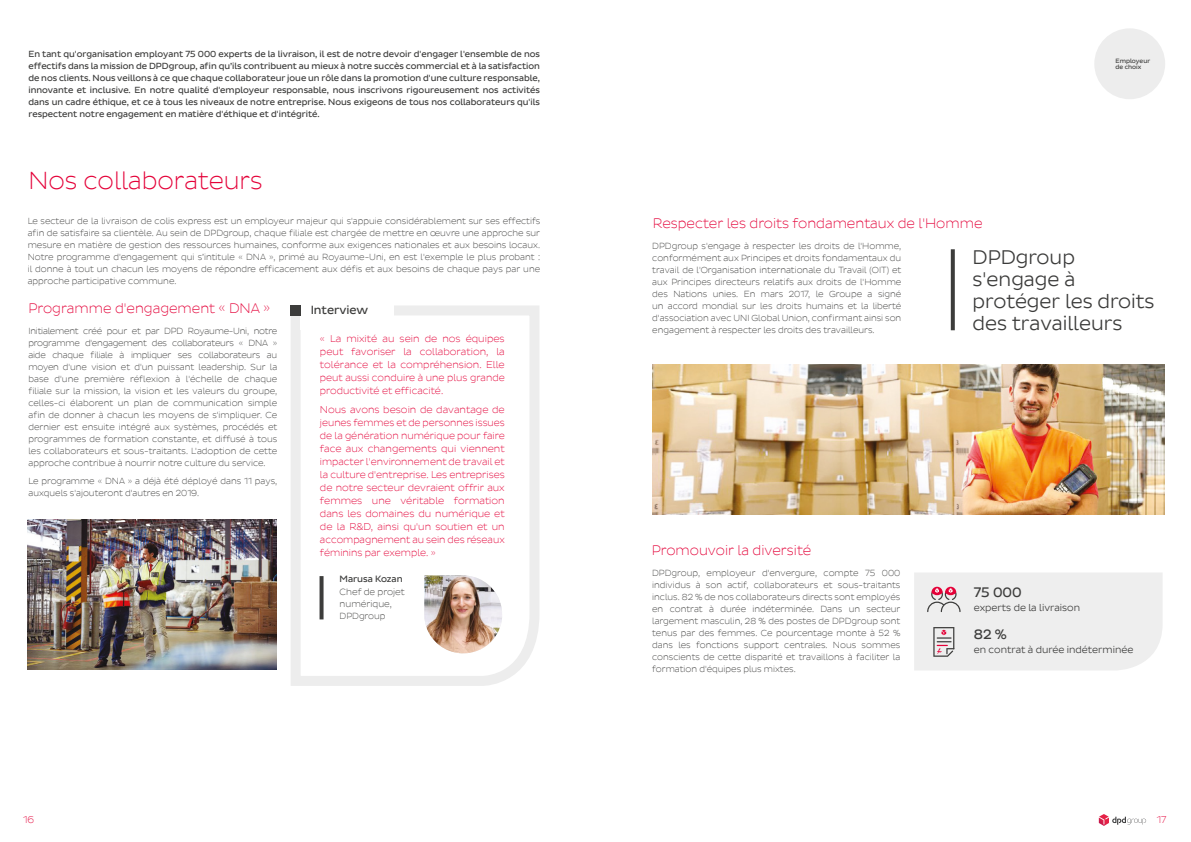
<style>
.page{position:relative;width:1191px;height:842px;background:#fff}
.page>*{position:absolute;margin:0;border:0;box-sizing:border-box;transform-origin:0 0}
.t1{font:300 25px "Pluto Sans DPD Extra";color:#e40138}
.t2{font:20px/22px "Pluto Sans DPD Light";color:#3c3c3b}
.t3{font:300 14px "Pluto Sans DPD Extra";color:#e40138}
.t4{font:14px "Pluto Sans DPD Regular";color:#3c3c3b}
.t5{font:12px "Pluto Sans DPD Regular";color:#3c3c3b}
.t6{font:300 10px/13px "Pluto Sans DPD Extra";color:#e40138;text-align:justify}
.t7{font:10px "Pluto Sans DPD Light";color:#3c3c3b}
.t8{font:300 9.3px/12.3px "Pluto Sans DPD Extra";color:#3c3c3b}
.t9{font:9.3px "Pluto Sans DPD Regular";color:#3c3c3b}
.t10{font:300 9px/12px "Pluto Sans DPD Extra";color:#3c3c3b;text-align:justify}
.t11{font:9px/12px "Pluto Sans DPD Regular";color:#3c3c3b;text-align:justify}
.t12{font:6.3px/6.3px "Pluto Sans DPD Regular";color:#3c3c3b}
</style>
<div class="page">
<img style="left:652px;top:365px;width:512px;height:150px">
<svg style="left:950px;top:249px;width:4px;height:81px"></svg>
<div style="left:1094px;top:28px;width:71px;height:71px;background:#ededed;border-radius:50%"></div>
<svg style="left:1098px;top:814px;width:48px;height:12px"></svg>
<img style="left:28px;top:519px;width:248px;height:151px">
<div style="left:914px;top:573px;width:248px;height:97px;background:#eee"></div>
<svg style="left:290px;top:305px;width:249px;height:381px"></svg>
<div style="left:301px;top:305px;width:93px;height:25px;background:#fff"></div>
<div style="left:291px;top:305px;width:10px;height:10px;background:#3c3c3b"></div>
<svg style="left:319px;top:576px;width:4px;height:43px"></svg>
<img style="left:424px;top:575px;width:79px;height:79px">
<p class="t11" style="left:28px;top:48px;width:513px">En tant qu'organisation employant 75 000 experts de la livraison, il est de notre devoir d'engager l'ensemble de nos effectifs dans la mission de DPDgroup, afin qu’ils contribuent au mieux à notre succès commercial et à la satisfaction de nos clients. Nous veillons à ce que chaque collaborateur joue un rôle dans la promotion d'une culture responsable, innovante et inclusive. En notre qualité d'employeur responsable, nous inscrivons rigoureusement nos activités dans un cadre éthique, et ce à tous les niveaux de notre entreprise. Nous exigeons de tous nos collaborateurs qu'ils respectent notre engagement en matière d'éthique et d'intégrité.</p>
<h1 class="t1" style="left:28px;top:166px;width:236px">Nos collaborateurs</h1>
<p class="t10" style="left:28px;top:215px;width:514px">Le secteur de la livraison de colis express est un employeur majeur qui s'appuie considérablement sur ses effectifs afin de satisfaire sa clientèle. Au sein de DPDgroup, chaque filiale est chargée de mettre en œuvre une approche sur mesure en matière de gestion des ressources humaines, conforme aux exigences nationales et aux besoins locaux.<br>Notre programme d'engagement qui s’intitule « DNA », primé au Royaume-Uni, en est l'exemple le plus probant : il donne à tout un chacun les moyens de répondre efficacement aux défis et aux besoins de chaque pays par une approche participative commune.</p>
<h3 class="t3" style="left:28px;top:300px;width:243px">Programme d'engagement « DNA »</h3>
<p class="t10" style="left:28px;top:325px;width:250px">Initialement créé pour et par DPD Royaume-Uni, notre programme d'engagement des collaborateurs « DNA » aide chaque filiale à impliquer ses collaborateurs au moyen d'une vision et d'un puissant leadership. Sur la base d'une première réflexion à l'échelle de chaque filiale sur la mission, la vision et les valeurs du groupe, celles-ci élaborent un plan de communication simple afin de donner à chacun les moyens de s'impliquer. Ce dernier est ensuite intégré aux systèmes, procédés et programmes de formation constante, et diffusé à tous les collaborateurs et sous-traitants. L'adoption de cette approche contribue à nourrir notre culture du service.</p>
<p class="t10" style="left:28px;top:475px;width:250px">Le programme « DNA » a déjà été déployé dans 11 pays, auxquels s'ajouteront d'autres en 2019.</p>
<h3 class="t5" style="left:311px;top:304px;width:59px">Interview</h3>
<p class="t6" style="left:320px;top:333px;width:186px">« La mixité au sein de nos équipes peut favoriser la collaboration, la tolérance et la compréhension. Elle peut aussi conduire à une plus grande productivité et efficacité.</p>
<p class="t6" style="left:320px;top:403px;width:186px">Nous avons besoin de davantage de jeunes femmes et de personnes issues de la génération numérique pour faire face aux changements qui viennent impacter l'environnement de travail et la culture d'entreprise. Les entreprises de notre secteur devraient offrir aux femmes une véritable formation dans les domaines du numérique et de la R&amp;D, ainsi qu'un soutien et un accompagnement au sein des réseaux féminins par exemple. »</p>
<p class="t9" style="left:339px;top:574px;width:65px">Marusa Kozan</p>
<p class="t8" style="left:339px;top:585px;width:67px">Chef de projet numérique,</p>
<p class="t10" style="left:339px;top:610px;width:47px">DPDgroup</p>
<h3 class="t3" style="left:652px;top:215px;width:331px">Respecter les droits fondamentaux de l'Homme</h3>
<p class="t12" style="left:1115px;top:58px;width:36px">Employeur de choix</p>
<p class="t10" style="left:652px;top:240px;width:250px">DPDgroup s'engage à respecter les droits de l'Homme, conformément aux Principes et droits fondamentaux du travail de l'Organisation internationale du Travail (OIT) et aux Principes directeurs relatifs aux droits de l'Homme des Nations unies. En mars 2017, le Groupe a signé un accord mondial sur les droits humains et la liberté d'association avec UNI Global Union, confirmant ainsi son engagement à respecter les droits des travailleurs.</p>
<h2 class="t2" style="left:972px;top:247px;width:183px">DPDgroup s'engage à protéger les droits des travailleurs</h2>
<h3 class="t3" style="left:652px;top:542px;width:161px">Promouvoir la diversité</h3>
<p class="t10" style="left:652px;top:567px;width:250px">DPDgroup, employeur d'envergure, compte 75 000 individus à son actif, collaborateurs et sous-traitants inclus. 82 % de nos collaborateurs directs sont employés en contrat à durée indéterminée. Dans un secteur largement masculin, 28 % des postes de DPDgroup sont tenus par des femmes. Ce pourcentage monte à 52 % dans les fonctions support centrales. Nous sommes conscients de cette disparité et travaillons à faciliter la formation d'équipes plus mixtes.</p>
<h3 class="t4" style="left:973px;top:584px;width:49px">75 000</h3>
<p class="t7" style="left:973px;top:602px;width:108px">experts de la livraison</p>
<h3 class="t4" style="left:973px;top:627px;width:35px">82 %</h3>
<p class="t7" style="left:973px;top:644px;width:161px">en contrat à durée indéterminée</p>
<p class="t6" style="left:23px;top:813px;width:12px">16</p>
<p class="t6" style="left:1157px;top:813px;width:11px">17</p>
</div>
